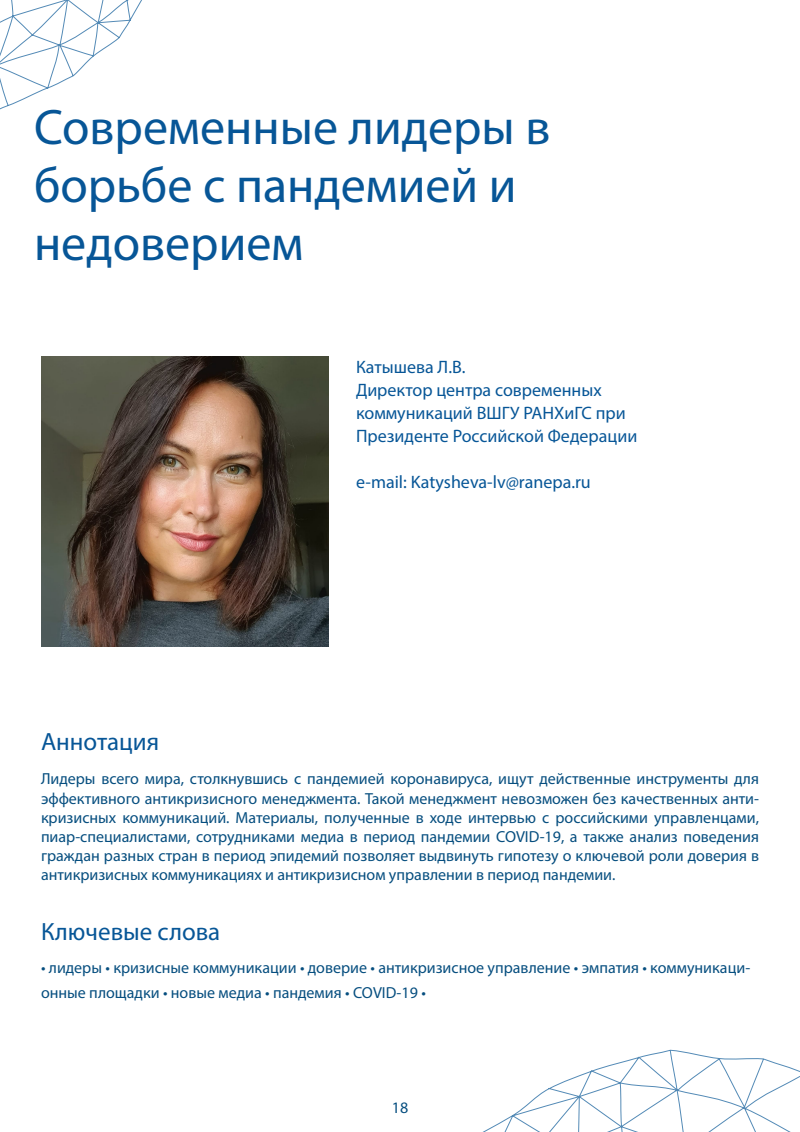
<style>
.page{position:relative;width:800px;height:1132px;background:#fff}
.page>*{position:absolute;margin:0;border:0;box-sizing:border-box;transform-origin:0 0}
.Глава_2{font:50px "Myriad Pro";color:#075697}
.t1{font:25px "Myriad Pro";color:#075697}
.t2{font:18px/23px "Myriad Pro";color:#075697}
.t3{font:16px/19.2px "Myriad Pro";color:#064e7f;text-align:justify}
</style>
<div class="page">
<svg style="left:484px;top:1049px;width:316px;height:82px"></svg>
<svg style="left:0;top:0;width:142px;height:110px"></svg>
<img style="left:41px;top:356px;width:287px;height:289px">
<p class="Глава_2" style="left:34px;top:96px;width:518px">Современные лидеры в</p>
<p class="Глава_2" style="left:34px;top:154px;width:484px">борьбе с пандемией и</p>
<p class="Глава_2" style="left:34px;top:212px;width:271px">недоверием</p>
<p class="t1" style="left:41px;top:726px;width:120px">Аннотация</p>
<p class="t2" style="left:356px;top:355px;width:111px">Катышева Л.В.</p>
<p class="t2" style="left:356px;top:378px;width:283px">Директор центра современных коммуникаций ВШГУ РАНХиГС при<br>Президенте Российской Федерации</p>
<p class="t2" style="left:356px;top:470px;width:236px">e-mail: Katysheva-lv@ranepa.ru</p>
<p class="t3" style="left:41px;top:768px;width:720px">Лидеры всего мира, столкнувшись с пандемией коронавируса, ищут действенные инструменты для эффективного антикризисного менеджмента. Такой менеджмент невозможен без качественных анти&shy;кризисных коммуникаций. Материалы, полученные в ходе интервью с российскими управленцами, пиар-специалистами, сотрудниками медиа в период пандемии COVID-19, а также анализ поведения граждан разных стран в период эпидемий позволяет выдвинуть гипотезу о ключевой роли доверия в антикризисных коммуникациях и антикризисном управлении в период пандемии.</p>
<p class="t1" style="left:41px;top:915px;width:181px">Ключевые слова</p>
<p class="t3" style="left:41px;top:955px;width:711px;line-height:25px">• лидеры • кризисные коммуникации • доверие • антикризисное управление • эмпатия • коммуникаци&shy;онные площадки • новые медиа • пандемия • COVID-19 •</p>
<p class="t3" style="left:392px;top:1097px;width:18px">18</p>
</div>
